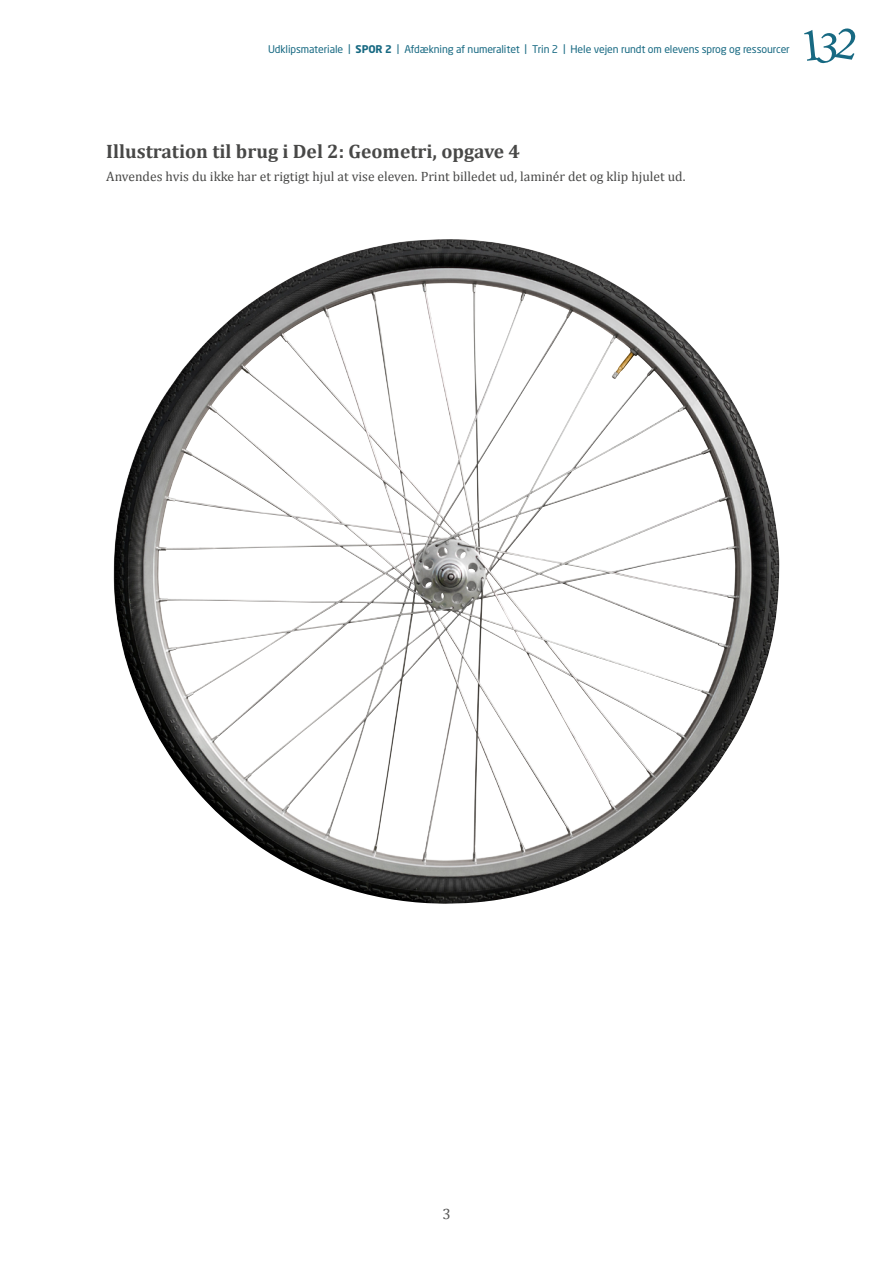
<style>
.page{position:relative;width:893px;height:1263px;background:#fff}
.page>*{position:absolute;margin:0;border:0;box-sizing:border-box;transform-origin:0 0}
.Mellemrubrik{font:700 19.5px "Cambria";color:#484847}
.t1{font:15px "Cambria";color:#565655}
.Børdtekst_-_Samtalea{font:13.5px "Cambria";color:#484847}
.t2{font:10.5px "Neo Sans Std";letter-spacing:-.01em;color:#176982}
.s1{font-weight:700}
</style>
<div class="page">
<svg style="left:804px;top:28px;width:52px;height:36px"></svg>
<img style="left:113px;top:239px;width:666px;height:665px">
<p class="t2" style="left:268px;top:42px;width:523px">Udklipsmateriale | <span class="s1">SPOR 2</span> | Afdækning af numeralitet | Trin 2 | Hele vejen rundt om elevens sprog og ressourcer</p>
<p class="Mellemrubrik" style="left:106px;top:138px;width:415px">Illustration til brug i Del 2: Geometri, opgave 4</p>
<p class="Børdtekst_-_Samtalea" style="left:106px;top:168px;width:581px">Anvendes hvis du ikke har et rigtigt hjul at vise eleven. Print billedet ud, laminér det og klip hjulet ud.</p>
<h2 class="t1" style="left:442px;top:1205px;width:10px">3</h2>
</div>
